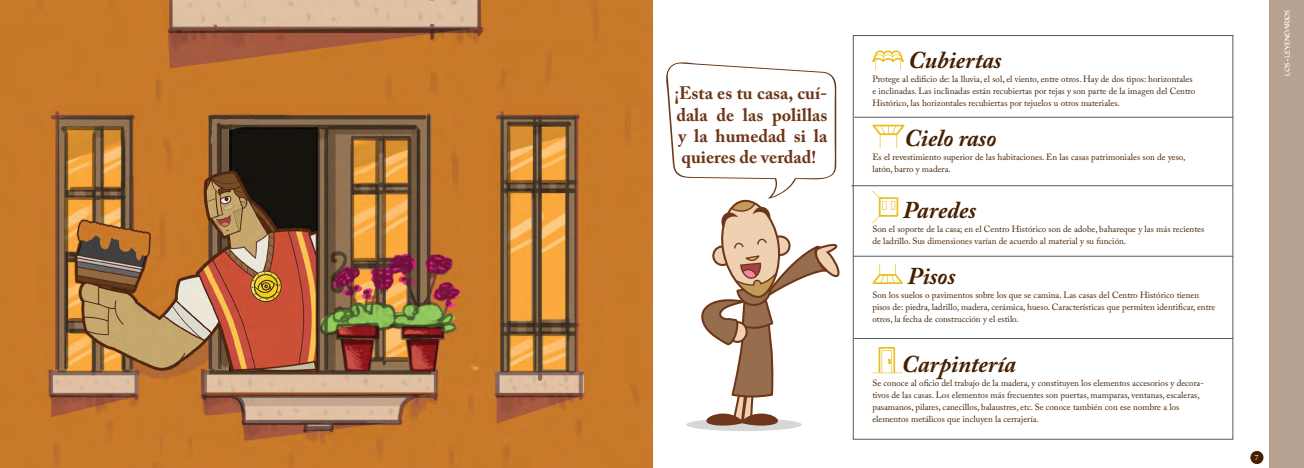
<style>
.page{position:relative;width:1304px;height:468px;background:#fff}
.page>*{position:absolute;margin:0;border:0;box-sizing:border-box;transform-origin:0 0}
.t1{font:italic 700 24px "Adobe Caslon Pro";color:#452000}
.t2{font:700 18px/21.3px "Adobe Caslon Pro";color:#6e361a;text-align:justify}
.t3{font:9px/12px "Adobe Caslon Pro";color:#452000}
.t4{font:8px "Minion Pro";color:#fff}
</style>
<div class="page">
<div style="left:1250px;top:451px;width:13px;height:13px;background:#452000;border-radius:50%"></div>
<div style="left:1269px;top:0;width:35px;height:468px;background:#b7a190"></div>
<svg style="left:1284px;top:10px;width:5px;height:66px"></svg>
<div style="left:853px;top:35px;width:380px;height:404px;border:1px solid #58595b"></div>
<svg style="left:872px;top:50px;width:32px;height:20px"></svg>
<svg style="left:872px;top:125px;width:33px;height:23px"></svg>
<svg style="left:872px;top:191px;width:26px;height:32px"></svg>
<svg style="left:872px;top:264px;width:31px;height:20px"></svg>
<hr style="left:872px;top:372px;width:30px;height:1px;background:#eabf1e">
<svg style="left:879px;top:347px;width:16px;height:26px"></svg>
<hr style="left:854px;top:117px;width:379px;height:1px;background:#58595b">
<hr style="left:851px;top:185px;width:382px;height:1px;background:#58595b">
<hr style="left:853px;top:256px;width:380px;height:1px;background:#58595b">
<hr style="left:853px;top:338px;width:380px;height:1px;background:#58595b">
<div style="left:686px;top:418px;width:116px;height:13px;background:#d5d7d8;border-radius:50%"></div>
<svg style="left:666px;top:62px;width:174px;height:364px"></svg>
<img style="left:0;top:0;width:652px;height:468px">
<h2 class="t2" style="left:674px;top:82px;width:155px">¡Esta es tu casa, cuí&shy;dala de las polillas y la humedad si la quieres de verdad!</h2>
<h1 class="t1" style="left:909px;top:46px;width:95px">Cubiertas</h1>
<p class="t3" style="left:872px;top:73px;width:325px">Protege al edificio de: la lluvia, el sol, el viento, entre otros. Hay de dos tipos: horizontales e inclinadas. Las inclinadas están recubiertas por tejas y son parte de la imagen del Centro<br>Histórico, las horizontales recubiertas por tejuelos u otros materiales.</p>
<h1 class="t1" style="left:904px;top:124px;width:93px">Cielo raso</h1>
<p class="t3" style="left:872px;top:151px;width:314px">Es el revestimiento superior de las habitaciones. En las casas patrimoniales son de yeso, latón, barro y madera.</p>
<h1 class="t1" style="left:903px;top:196px;width:75px">Paredes</h1>
<p class="t3" style="left:872px;top:223px;width:333px">Son el soporte de la casa; en el Centro Histórico son de adobe, bahareque y las más recientes de ladrillo. Sus dimensiones varían de acuerdo al material y su función.</p>
<h1 class="t1" style="left:908px;top:261px;width:49px">Pisos</h1>
<p class="t3" style="left:872px;top:289px;width:345px">Son los suelos o pavimentos sobre los que se camina. Las casas del Centro Histórico tienen pisos de: piedra, ladrillo, madera, cerámica, hueso. Características que permiten identificar, entre otros, la fecha de construcción y el estilo.</p>
<h1 class="t1" style="left:902px;top:350px;width:116px">Carpintería</h1>
<p class="t3" style="left:872px;top:377px;width:333px">Se conoce al oficio del trabajo de la madera, y constituyen los elementos accesorios y decora&shy;tivos de las casas. Los elementos más frecuentes son puertas, mamparas, ventanas, escaleras, pasamanos, pilares, canecillos, balaustres, etc. Se conoce también con ese nombre a los elementos metálicos que incluyen la cerrajería.</p>
<p class="t4" style="left:1255px;top:452px;width:5px">7</p>
</div>
